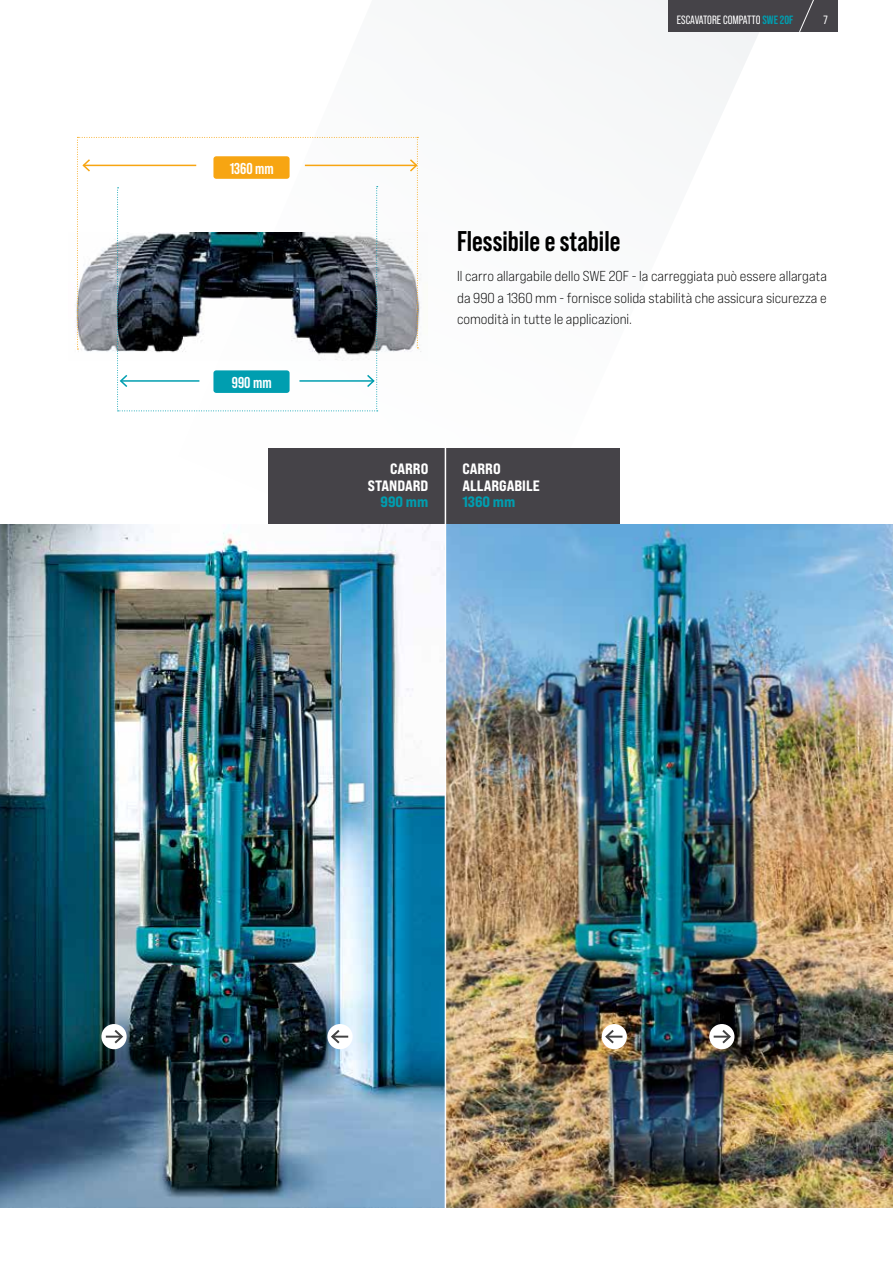
<style>
.page{position:relative;width:893px;height:1263px;background:#fff}
.page>*{position:absolute;margin:0;border:0;box-sizing:border-box;transform-origin:0 0}
.t1{font:700 28.5px "Bebas Neue Pro";color:#000}
.t2{font:700 15.75px "Bebas Neue Pro";color:#fff}
.t3{font:15px/16.4px "Bebas Neue Pro Exp Eb";color:#fff}
.t4{font:15px "Bebas Neue Pro Exp Eb";color:#009eb0}
.t5{font:14.4px/21.6px "Bebas Neue Pro Exp Bk";color:#000;text-align:justify}
.t6{font:12px "Bebas Neue Pro";color:#fff}
.s1{font-weight:700;color:#009eb0}
</style>
<div class="page">
<svg style="left:117px;top:0;width:664px;height:524px"></svg>
<div style="left:268px;top:448px;width:351px;height:108px;background:#454348"></div>
<div style="left:668px;top:0;width:170px;height:31px;background:#454348"></div>
<svg style="left:799px;top:0;width:23px;height:32px"></svg>
<img style="left:75px;top:232px;width:353px;height:129px">
<svg style="left:77px;top:137px;width:342px;height:274px"></svg>
<img style="left:0;top:524px;width:893px;height:684px">
<div style="left:602px;top:1024px;width:25px;height:25px;background:#fff;border-radius:50%"></div>
<svg style="left:604px;top:1028px;width:18px;height:17px"></svg>
<div style="left:327px;top:1024px;width:26px;height:25px;background:#fff;border-radius:50%"></div>
<svg style="left:329px;top:1028px;width:19px;height:17px"></svg>
<div style="left:709px;top:1024px;width:25px;height:25px;background:#fff;border-radius:50%"></div>
<svg style="left:714px;top:1028px;width:18px;height:17px"></svg>
<svg style="left:101px;top:1024px;width:26px;height:25px"></svg>
<svg style="left:106px;top:1028px;width:19px;height:17px"></svg>
<hr style="left:445px;top:439px;width:1px;height:771px;background:#fff">
<p class="t2" style="left:230px;top:159px;width:46px">1360 mm</p>
<p class="t2" style="left:232px;top:373px;width:41px">990 mm</p>
<p class="t6" style="left:677px;top:14px;width:118px">ESCAVATORE COMPATTO <span class="s1">SWE 20F</span></p>
<p class="t6" style="left:824px;top:13px;width:6px">7</p>
<h1 class="t1" style="left:457px;top:225px;width:165px">Flessibile e stabile</h1>
<p class="t5" style="left:457px;top:265px;width:371px">Il carro allargabile dello SWE 20F - la carreggiata può essere allargata da 990 a 1360 mm - fornisce solida stabilità che assicura sicurezza e comodità in tutte le applicazioni.</p>
<p class="t3" style="left:368px;top:461px;width:62px;text-align:right">CARRO<br>STANDARD</p>
<p class="t4" style="left:381px;top:492px;width:49px">990 mm</p>
<p class="t3" style="left:462px;top:461px;width:79px">CARRO<br>ALLARGABILE</p>
<p class="t4" style="left:462px;top:493px;width:54px">1360 mm</p>
</div>
